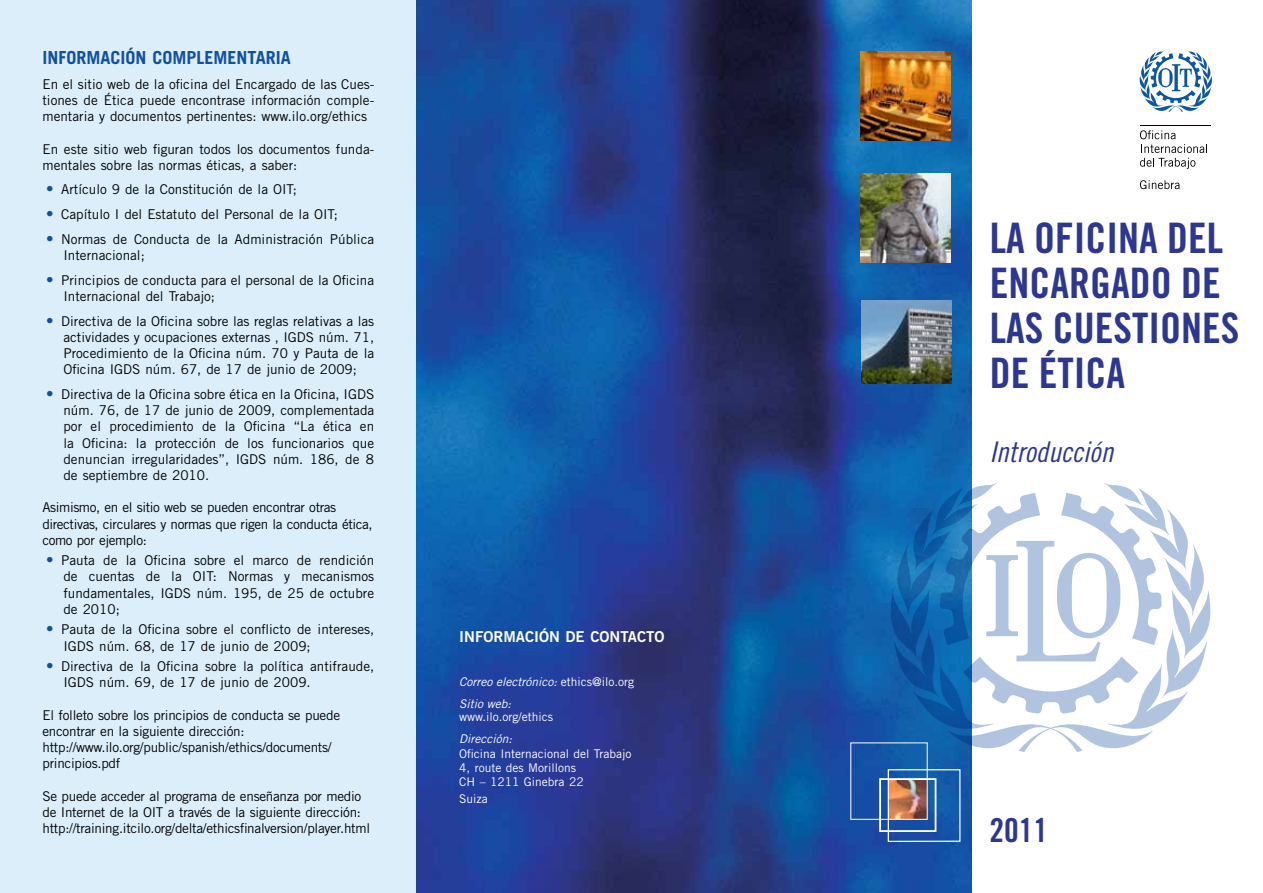
<style>
.page{position:relative;width:1263px;height:893px;background:#fff}
.page>*{position:absolute;margin:0;border:0;box-sizing:border-box;transform-origin:0 0}
.t1{font:42px/45px "Trade Gothic LT Std Bd Cn 20";color:#2c3791}
.t2{font:33px "Trade Gothic LT Std Bd Cn 20";color:#2c3791}
.t3{font:28.5px "Trade Gothic LT Std Cn 18 Obl";color:#2c3791}
.t4{font:700 18px "Trade Gothic LT Std";color:#1050a2}
.t5{font:15px "Trade Gothic LT Std Bd 2";color:#fff}
.t6{font:13.5px/16.2px "Trade Gothic LT Std";color:#000}
.t7{font:13.5px/16.2px "Trade Gothic LT Std";letter-spacing:-.02em;color:#000}
.t8{font:13.5px/16.2px "Trade Gothic LT Std";letter-spacing:-.03em;color:#000}
.t9{font:12px/14.4px "Trade Gothic LT Std";color:#fff}
.t10{font:italic 12px/22px "Trade Gothic LT Std";color:#fff}
.s1{font-size:15px;color:#1050a2}
.s2{font-style:normal}
</style>
<div class="page">
<div style="left:0;top:0;width:423px;height:893px;background:#dbeefa"></div>
<img style="left:417px;top:0;width:555px;height:893px">
<svg style="left:883px;top:483px;width:328px;height:269px"></svg>
<img style="left:890px;top:781px;width:36px;height:37px">
<img style="left:861px;top:52px;width:89px;height:89px">
<img style="left:861px;top:173px;width:89px;height:90px">
<img style="left:862px;top:300px;width:89px;height:83px">
<div style="left:888px;top:769px;width:72px;height:73px;border:1px solid #fff"></div>
<div style="left:879px;top:778px;width:57px;height:54px;border:2px solid #fff"></div>
<hr style="left:1140px;top:125px;width:71px;height:1px;background:#000">
<svg style="left:1140px;top:130px;width:67px;height:39px"></svg>
<svg style="left:1140px;top:180px;width:39px;height:9px"></svg>
<svg style="left:1140px;top:51px;width:72px;height:61px"></svg>
<h3 class="t4" style="left:42px;top:47px;width:250px">INFORMACIÓN COMPLEMENTARIA</h3>
<p class="t6" style="left:42px;top:76px;width:333px;text-align:justify">En el sitio web de la oficina del Encargado de las Cues&shy;tiones de Ética puede encontrase información comple&shy;mentaria y documentos pertinentes: www.ilo.org/ethics</p>
<p class="t6" style="left:42px;top:140px;width:333px">En este sitio web figuran todos los documentos funda&shy;mentales sobre las normas éticas, a saber:</p>
<p class="t6" style="left:46px;top:181px;width:252px"><span class="s1">•</span> Artículo 9 de la Constitución de la OIT;</p>
<p class="t6" style="left:46px;top:206px;width:293px"><span class="s1">•</span> Capítulo I del Estatuto del Personal de la OIT;</p>
<p class="t6" style="left:63px;top:231px;width:312px;text-indent:-17px"><span class="s1">•</span> Normas de Conducta de la Administración Pública<br>Internacional;</p>
<p class="t6" style="left:63px;top:272px;width:312px;text-indent:-17px"><span class="s1">•</span> Principios de conducta para el personal de la Oficina<br>Internacional del Trabajo;</p>
<p class="t6" style="left:63px;top:313px;width:312px;text-align:justify;text-indent:-17px"><span class="s1">•</span> Directiva de la Oficina sobre las reglas relativas a las actividades y ocupaciones externas , IGDS núm. 71, Procedimiento de la Oficina núm. 70 y Pauta de la Oficina IGDS núm. 67, de 17 de junio de 2009;</p>
<p class="t6" style="left:63px;top:386px;width:312px;text-align:justify;text-indent:-17px"><span class="s1">•</span> Directiva de la Oficina sobre ética en la Oficina, IGDS núm. 76, de 17 de junio de 2009, complementada por el procedimiento de la Oficina “La ética en la Oficina: la protección de los funcionarios que denuncian irregularidades”, IGDS núm. 186, de 8 de septiembre de 2010.</p>
<p class="t8" style="left:42px;top:499px;width:332px">Asimismo, en el sitio web se pueden encontrar otras directivas, circulares y normas que rigen la conducta ética, como por ejemplo:</p>
<p class="t6" style="left:63px;top:552px;width:312px;text-align:justify;text-indent:-17px"><span class="s1">•</span> Pauta de la Oficina sobre el marco de rendición de cuentas de la OIT: Normas y mecanismos fundamentales, IGDS núm. 195, de 25 de octubre de 2010;</p>
<p class="t6" style="left:63px;top:621px;width:312px;text-indent:-17px"><span class="s1">•</span> Pauta de la Oficina sobre el conflicto de intereses,<br>IGDS núm. 68, de 17 de junio de 2009;</p>
<p class="t6" style="left:63px;top:658px;width:312px;text-indent:-17px"><span class="s1">•</span> Directiva de la Oficina sobre la política antifraude,<br>IGDS núm. 69, de 17 de junio de 2009.</p>
<p class="t7" style="left:42px;top:706px;width:299px">El folleto sobre los principios de conducta se puede encontrar en la siguiente dirección: http://www.ilo.org/public/spanish/ethics/documents/ principios.pdf</p>
<p class="t7" style="left:42px;top:787px;width:329px">Se puede acceder al programa de enseñanza por medio de Internet de la OIT a través de la siguiente dirección: http://training.itcilo.org/delta/ethicsfinalversion/player.html</p>
<p class="t5" style="left:459px;top:628px;width:207px">INFORMACIÓN DE CONTACTO</p>
<p class="t10" style="left:459px;top:670px;width:176px">Correo electrónico: <span class="s2">ethics@ilo.org<br></span>Sitio web:</p>
<p class="t9" style="left:459px;top:709px;width:96px">www.ilo.org/ethics</p>
<p class="t10" style="left:459px;top:728px;width:55px">Dirección:</p>
<p class="t9" style="left:459px;top:746px;width:174px">Oficina Internacional del Trabajo<br>4, route des Morillons<br>CH – 1211 Ginebra 22</p>
<p class="t9" style="left:459px;top:791px;width:30px">Suiza</p>
<h1 class="t1" style="left:990px;top:215px;width:251px">LA OFICINA DEL<br>ENCARGADO DE<br>LAS CUESTIONES<br>DE ÉTICA</h1>
<h3 class="t3" style="left:990px;top:435px;width:125px">Introducción</h3>
<h2 class="t2" style="left:989px;top:810px;width:60px">2011</h2>
</div>
